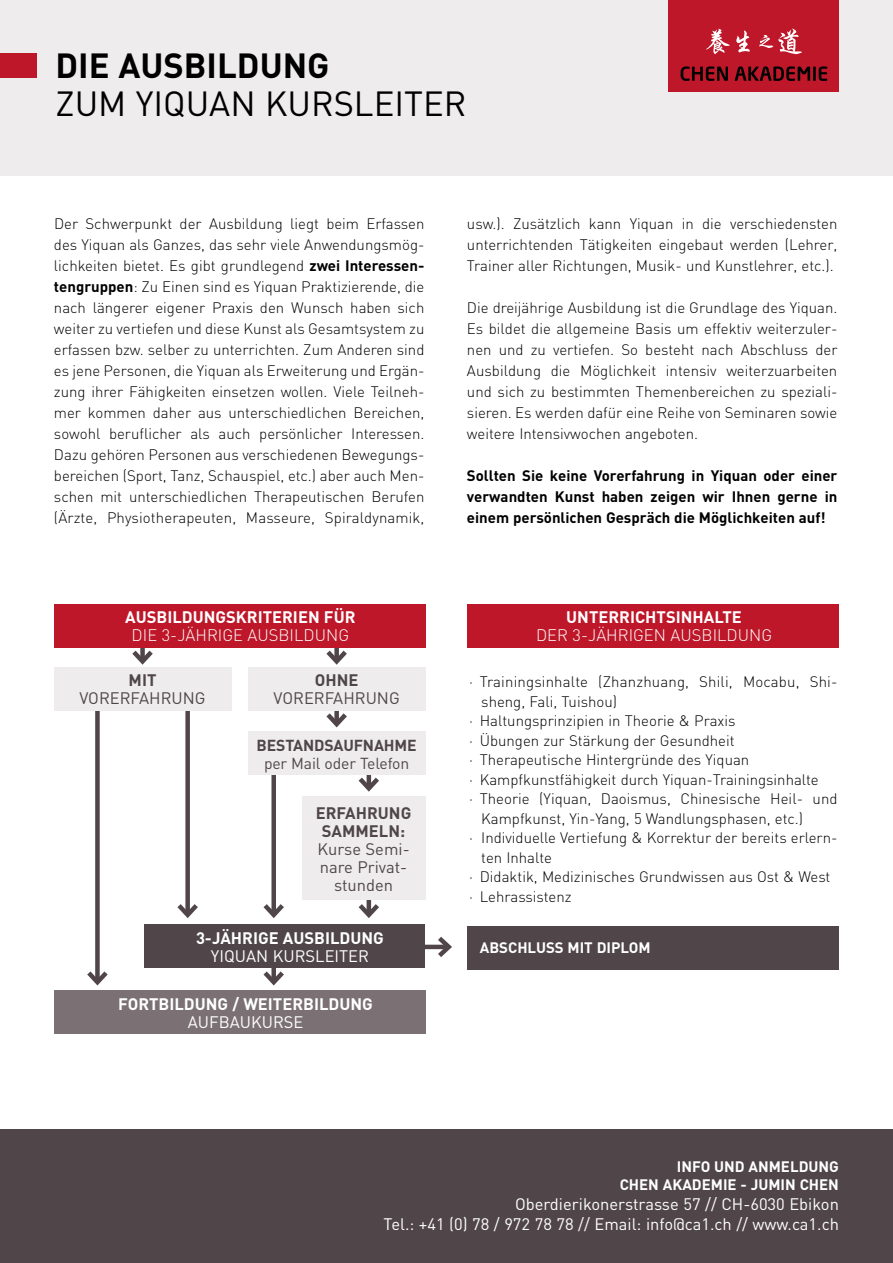
<style>
.page{position:relative;width:893px;height:1263px;background:#fff}
.page>*{position:absolute;margin:0;border:0;box-sizing:border-box;transform-origin:0 0}
.t1{font:34.5px "DIN";color:#000}
.t2{font:700 34.5px "DIN";color:#000}
.t3{font:16.5px/19.8px "DIN";color:#fff;text-align:right}
.t4{font:700 16.5px "DIN";color:#fff}
.t5{font:16.5px/18px "DIN";color:#50464a;text-align:center}
.t6{font:300 16.5px "DIN";color:#fff}
.t7{font:700 16.5px/18px "DIN";color:#50464a;text-align:center}
.t8{font:15.75px "DIN";letter-spacing:-.01em;color:#50464a}
.t9{font:700 15.75px "DIN";letter-spacing:-.01em;color:#50464a}
.t10{font:300 15px/21px "DIN";color:#000;text-align:justify}
.t11{font:700 15px/21px "DIN";color:#000;text-align:justify}
.t12{font:700 15px/18px "DIN";color:#fff;text-align:right}
.s1{font-weight:700}
</style>
<div class="page">
<div style="left:271px;top:772px;width:5px;height:143px;background:#50464a"></div>
<svg style="left:263px;top:899px;width:21px;height:19px"></svg>
<svg style="left:358px;top:900px;width:21px;height:18px"></svg>
<svg style="left:358px;top:775px;width:21px;height:17px"></svg>
<svg style="left:263px;top:968px;width:21px;height:18px"></svg>
<div style="left:95px;top:680px;width:5px;height:302px;background:#50464a"></div>
<svg style="left:87px;top:966px;width:21px;height:20px"></svg>
<div style="left:185px;top:708px;width:5px;height:207px;background:#50464a"></div>
<svg style="left:177px;top:899px;width:21px;height:19px"></svg>
<svg style="left:326px;top:711px;width:21px;height:17px"></svg>
<div style="left:0;top:0;width:893px;height:175px;background:#eeeced"></div>
<div style="left:0;top:1130px;width:893px;height:133px;background:#50464a"></div>
<div style="left:145px;top:924px;width:280px;height:44px;background:#50464a"></div>
<div style="left:468px;top:926px;width:371px;height:43px;background:#50464a"></div>
<div style="left:54px;top:990px;width:371px;height:44px;background:#7b7174"></div>
<div style="left:54px;top:667px;width:177px;height:44px;background:#eeeced"></div>
<div style="left:248px;top:667px;width:177px;height:44px;background:#eeeced"></div>
<div style="left:248px;top:731px;width:177px;height:44px;background:#eeeced"></div>
<div style="left:302px;top:796px;width:123px;height:104px;background:#eeeced"></div>
<hr style="left:424px;top:945px;width:25px;height:4px;background:#50464a">
<svg style="left:433px;top:936px;width:19px;height:21px"></svg>
<svg style="left:132px;top:648px;width:21px;height:17px"></svg>
<svg style="left:326px;top:648px;width:21px;height:17px"></svg>
<div style="left:54px;top:604px;width:371px;height:44px;background:#be1729"></div>
<div style="left:468px;top:604px;width:371px;height:44px;background:#be1729"></div>
<div style="left:669px;top:0;width:170px;height:91px;background:#be1729"></div>
<svg style="left:681px;top:66px;width:47px;height:15px"></svg>
<svg style="left:735px;top:66px;width:75px;height:15px"></svg>
<hr style="left:813px;top:67px;width:3px;height:14px;background:#000">
<svg style="left:819px;top:66px;width:8px;height:15px"></svg>
<svg style="left:706px;top:29px;width:24px;height:25px"></svg>
<svg style="left:736px;top:31px;width:14px;height:21px"></svg>
<svg style="left:759px;top:29px;width:43px;height:25px"></svg>
<div style="left:0;top:54px;width:36px;height:24px;background:#be1729"></div>
<h1 class="t2" style="left:56px;top:43px;width:276px">DIE AUSBILDUNG</h1>
<h1 class="t1" style="left:56px;top:82px;width:412px">zumyiquan Kursleiter</h1>
<p class="t10" style="left:54px;top:213px;width:372px">Der Schwerpunkt der Ausbildung liegt beim Erfassen des Yiquan als Ganzes, das sehr viele Anwendungsmög&shy;lichkeiten bietet. Es gibt grundlegend <span class="s1">ZWEI I NTERESSEN-TENGRUPPEN</span>: Zu Einen sind es Yiquan Praktizierende, die nach längerer eigener Praxis den Wunsch haben sich weiter zu vertiefen und diese Kunst als Gesamtsystem zu erfassen bzw. selber zu unterrichten. Zum Anderen sind es jene Personen, die Yiquan als Erweiterung und Ergän&shy;zung ihrer Fähigkeiten einsetzen wollen. Viele Teilneh&shy;mer kommen daher aus unterschiedlichen Bereichen, sowohl beruflicher als auch persönlicher I nteressen.<br>Dazu gehören Personen aus verschiedenen Bewegungs&shy;bereichen (Sport, Tanz, Schauspiel, etc.) aber auch Men&shy;schen mit unterschiedlichen Therapeutischen Berufen (Ärzte, Physiotherapeuten, Masseure, Spiraldynamik,</p>
<p class="t10" style="left:467px;top:213px;width:372px">usw.). Zusätzlich kann Yiquan in die verschiedensten unterrichtenden Tätigkeiten eingebaut werden (Lehrer, Trainer aller Richtungen, Musik- und Kunstlehrer, etc.).</p>
<p class="t10" style="left:467px;top:297px;width:372px">Die dreijährige Ausbildung ist die Grundlage des Yiquan.<br>Es bildet die allgemeine Basis um effektiv weiterzuler&shy;nen und zu vertiefen. So besteht nach Abschluss der Ausbildung die Möglichkeit intensiv weiterzuarbeiten und sich zu bestimmten Themenbereichen zu speziali&shy;sieren. Es werden dafür eine Reihe von Seminaren sowie weitere I ntensivwochen angeboten.</p>
<p class="t11" style="left:467px;top:464px;width:372px">SOLLTEN SIE KEINE VORERFAHRUNG IN YIQUAN ODER EINER VERWANDTEN KUNST HABEN ZEIGEN WIR I HNEN GERNE IN EINEM PERSÖNLICHEN GESPRÄCH DIE MÖGLICHKEITEN AUF!</p>
<p class="t4" style="left:125px;top:606px;width:232px">AUSBILDUNGSKRITERIEN FÜR</p>
<p class="t6" style="left:132px;top:625px;width:219px">die 3-jährige Ausbildung</p>
<p class="t7" style="left:315px;top:670px;width:45px">OHNE</p>
<p class="t5" style="left:274px;top:689px;width:125px">vorerfahrung</p>
<p class="t9" style="left:257px;top:734px;width:162px">BESTANDSAUFNAHME</p>
<p class="t8" style="left:264px;top:753px;width:147px">per Mail oder Telefon</p>
<p class="t7" style="left:316px;top:803px;width:97px">ERFAHRUNG<br>SAMMELN:</p>
<p class="t5" style="left:317px;top:840px;width:94px">Kurse Semi&shy;nare Privat&shy;stunden</p>
<p class="t4" style="left:196px;top:927px;width:189px">3-JÄHRIGE AUSBILDUNG</p>
<p class="t3" style="left:211px;top:946px;width:160px">yiquan Kursleiter</p>
<p class="t4" style="left:118px;top:993px;width:256px">FORTBILDUNG / WEITERBILDUNG</p>
<p class="t3" style="left:188px;top:1012px;width:32px">Aufba</p>
<p class="t3" style="left:240px;top:1012px;width:65px">ukurse</p>
<p class="t7" style="left:129px;top:670px;width:29px">MIT</p>
<p class="t5" style="left:79px;top:689px;width:125px">vorerfahrung</p>
<p class="t4" style="left:566px;top:606px;width:177px">UNTERRICHTSINHALTE</p>
<p class="t6" style="left:536px;top:625px;width:237px">der 3-jährigen Ausbildung</p>
<p class="t10" style="left:469px;top:671px;width:370px">· Trainingsinhalte (Zhanzhuang, Shili, Mocabu, Shi-</p>
<p class="t10" style="left:481px;top:691px;width:137px">sheng, Fali, Tuishou)</p>
<p class="t10" style="left:469px;top:710px;width:268px">· Haltungsprinzipien in Theorie &amp; Praxis</p>
<p class="t10" style="left:469px;top:730px;width:267px">· Übungen zur Stärkung der Gesundheit</p>
<p class="t10" style="left:469px;top:749px;width:282px">· Therapeutische Hintergründe des Yiquan</p>
<p class="t10" style="left:469px;top:769px;width:351px">· Kampfkunstfähigkeit durch Yiquan-Trainingsinhalte</p>
<p class="t10" style="left:469px;top:788px;width:370px">· Theorie (Yiquan, Daoismus, Chinesische Heil- und</p>
<p class="t10" style="left:481px;top:808px;width:323px">Kampfkunst, Yin-Yang, 5 Wandlungsphasen, etc.)</p>
<p class="t10" style="left:469px;top:827px;width:370px">· I ndividuelle Vertiefung &amp; Korrektur der bereits erlern-</p>
<p class="t10" style="left:481px;top:847px;width:72px">ten I nhalte</p>
<p class="t10" style="left:469px;top:866px;width:363px">· Didaktik, Medizinisches G rundwissen aus Ost &amp; West</p>
<p class="t10" style="left:469px;top:886px;width:104px">· Lehrassistenz</p>
<p class="t12" style="left:480px;top:937px;width:172px">ABSCHLUSS MIT DIPLOM</p>
<p class="t12" style="left:620px;top:1157px;width:221px">INFO UND ANMELDUNG<br>CHEN AKADEMIE - JUMIN CHEN</p>
<p class="t3" style="left:384px;top:1193px;width:457px">Oberdierikonerstrasse 57 // CH -6030 Ebikon<br>Tel.: +41 (0) 78 / 972 78 78 // Email: info@ca1.ch // www.ca1.ch</p>
</div>
